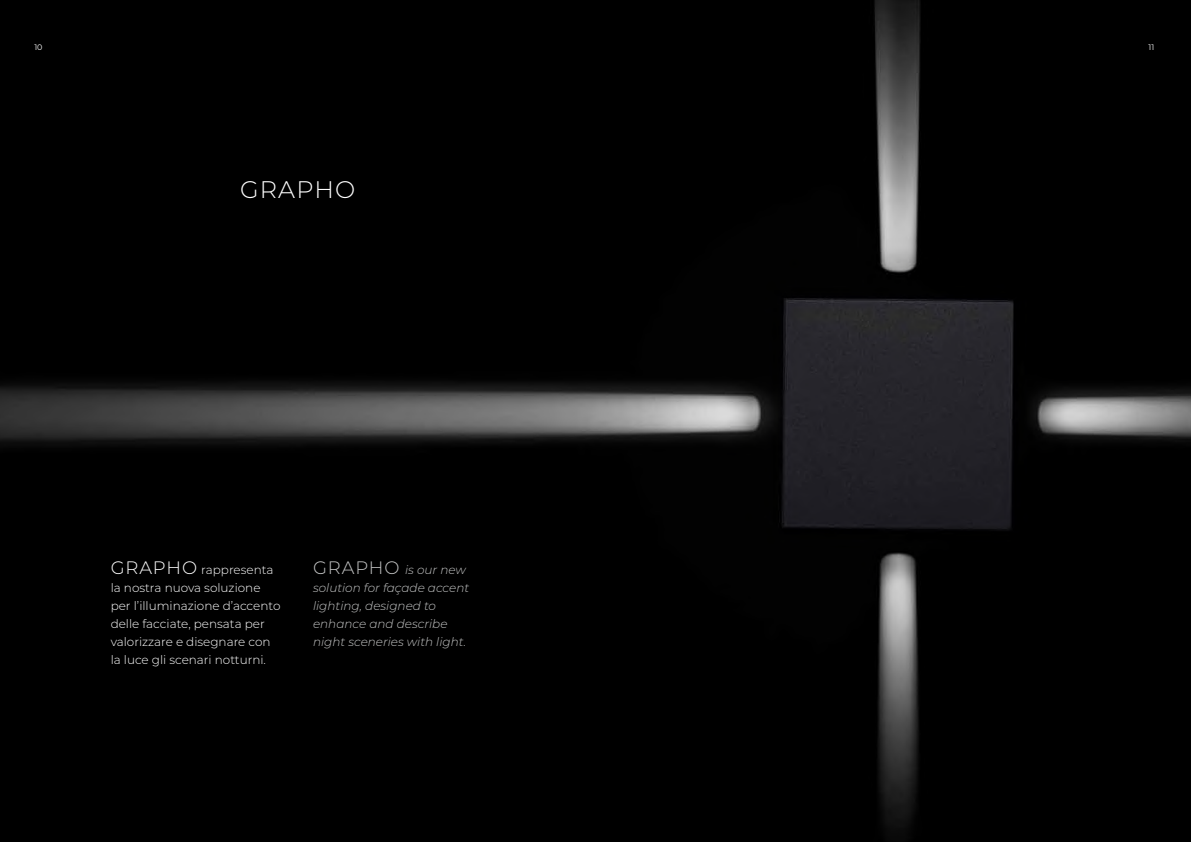
<style>
.page{position:relative;width:1191px;height:842px;background:#fff}
.page>*{position:absolute;margin:0;border:0;box-sizing:border-box;transform-origin:0 0}
.t1{font:300 24px "Montserrat";letter-spacing:.05em;color:#fff}
.t2{font:300 12px/18px "Montserrat";color:#fff}
.t3{font:italic 300 12px/18px "Montserrat";color:#c5c6c6}
.t4{font:8px "Montserrat";color:#fff}
.s1{font-size:18px}
.s2{font-style:normal;font-size:18px}
</style>
<div class="page">
<img style="left:0;top:0;width:1191px;height:842px">
<p class="t4" style="left:34px;top:42px;width:10px">10</p>
<p class="t4" style="left:1148px;top:42px;width:7px">11</p>
<h1 class="t1" style="left:240px;top:173px;width:117px">GRAPHO</h1>
<p class="t2" style="left:111px;top:560px;width:171px"><span class="s1">GRAPHO</span> rappresenta la nostra nuova soluzione per l’illuminazione d’accento delle facciate, pensata per valorizzare e disegnare con la luce gli scenari notturni.</p>
<p class="t3" style="left:313px;top:560px;width:158px"><span class="s2">GRAPHO</span> is our new solution for façade accent lighting, designed to enhance and describe night sceneries with light.</p>
</div>
